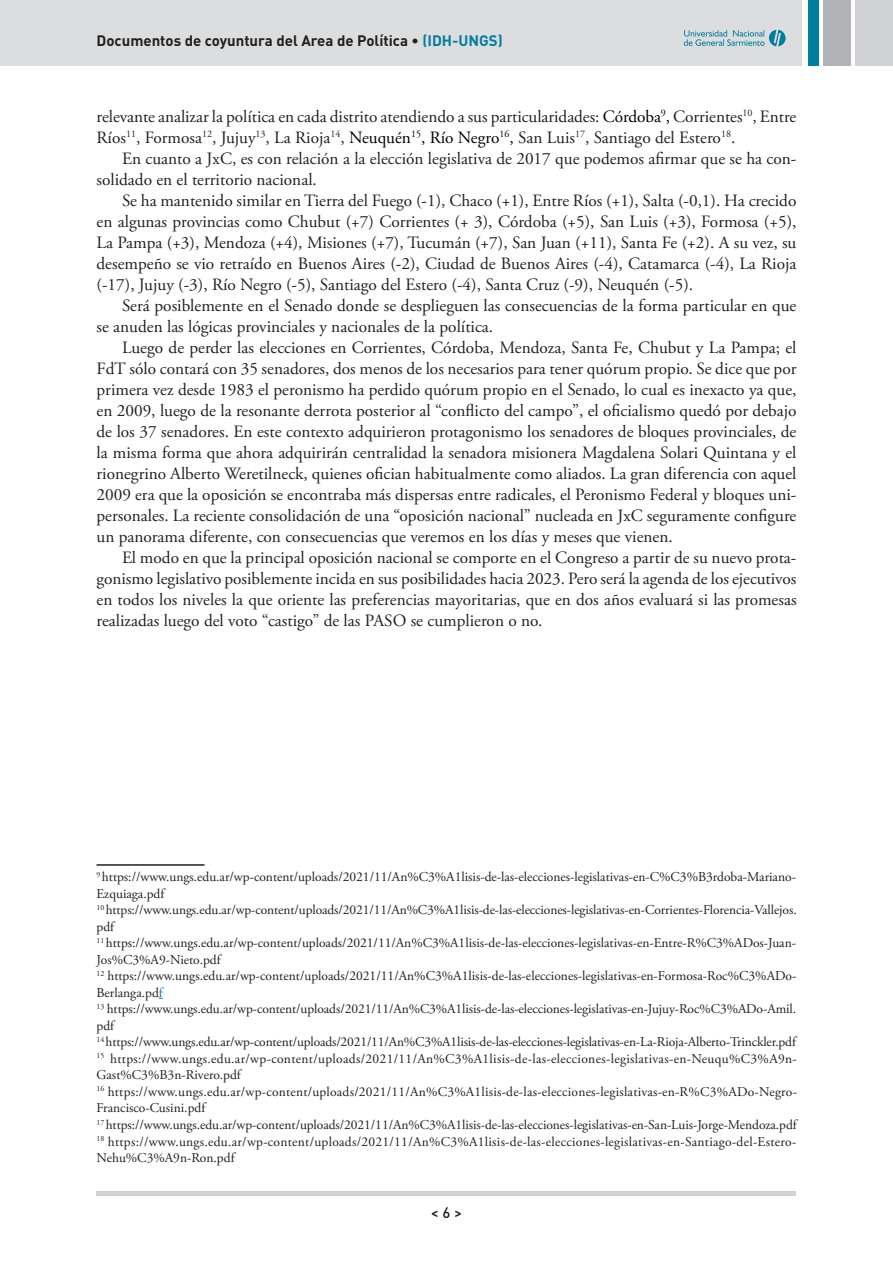
<style>
.page{position:relative;width:893px;height:1263px;background:#fff}
.page>*{position:absolute;margin:0;border:0;box-sizing:border-box;transform-origin:0 0}
.t1{font:17.25px/21px "Adobe Garamond Pro";color:#231f20}
.t2{font:700 15px "DIN Pro";color:#231f20}
.t3{font:500 15px "DIN Pro";color:#231f20}
.t4{font:13.5px/16.5px "Adobe Garamond Pro";color:#231f20}
.s1{color:#007ea2}
.s2{color:#020205}
.s3{color:#1b69b4}
</style>
<div class="page">
<div style="left:0;top:0;width:802px;height:66px;background:#dcdddf"></div>
<div style="left:855px;top:0;width:38px;height:66px;background:#d1d2d4"></div>
<svg style="left:684px;top:30px;width:102px;height:16px"></svg>
<div style="left:808px;top:0;width:10px;height:66px;background:#007ea2"></div>
<div style="left:823px;top:0;width:27px;height:66px;background:#b2b3b7"></div>
<div style="left:97px;top:1191px;width:699px;height:5px;background:#d1d2d4"></div>
<hr style="left:97px;top:864px;width:108px;height:2px;background:#231f20">
<p class="t2" style="left:97px;top:31px;width:408px">Documentos de coyuntura del Area de Política • <span class="s1">(IDH-UNGS)</span></p>
<p class="t1" style="left:97px;top:107px;width:701px">relevante analizar la política en cada distrito atendiendo a sus particularidades: <span class="s2">Córdoba</span><sup>9</sup><span class="s2">,</span> Corrientes<sup>10</sup>, Entre<br>Ríos<sup>11</sup>, Formosa<sup>12</sup>, Jujuy<sup>13</sup>, La Rioja<sup>14</sup>, <span class="s2">Neuquén</span><sup>15</sup><span class="s2">, Río Negro</span><sup>16</sup><span class="s2">,</span> San Luis<sup>17</sup>, Santiago del Estero<sup>18</sup>.</p>
<p class="t1" style="left:97px;top:149px;width:701px;text-indent:25px">En cuanto a JxC, es con relación a la elección legislativa de 2017 que podemos afirmar que se ha con&shy;solidado en el territorio nacional.</p>
<p class="t1" style="left:97px;top:191px;width:701px;text-align:justify;text-indent:25px">Se ha mantenido similar en Tierra del Fuego (-1), Chaco (+1), Entre Ríos (+1), Salta (-0,1). Ha crecido en algunas provincias como Chubut (+7) Corrientes (+ 3), Córdoba (+5), San Luis (+3), Formosa (+5), La Pampa (+3), Mendoza (+4), Misiones (+7), Tucumán (+7), San Juan (+11), Santa Fe (+2). A su vez, su desempeño se vio retraído en Buenos Aires (-2), Ciudad de Buenos Aires (-4), Catamarca (-4), La Rioja (-17), Jujuy (-3), Río Negro (-5), Santiago del Estero (-4), Santa Cruz (-9), Neuquén (-5).</p>
<p class="t1" style="left:97px;top:296px;width:701px;text-indent:25px">Será posiblemente en el Senado donde se desplieguen las consecuencias de la forma particular en que se anuden las lógicas provinciales y nacionales de la política.</p>
<p class="t1" style="left:97px;top:338px;width:701px;text-align:justify;text-indent:25px">Luego de perder las elecciones en Corrientes, Córdoba, Mendoza, Santa Fe, Chubut y La Pampa; el FdT sólo contará con 35 senadores, dos menos de los necesarios para tener quórum propio. Se dice que por primera vez desde 1983 el peronismo ha perdido quórum propio en el Senado, lo cual es inexacto ya que, en 2009, luego de la resonante derrota posterior al “conflicto del campo”, el oficialismo quedó por debajo de los 37 senadores. En este contexto adquirieron protagonismo los senadores de bloques provinciales, de la misma forma que ahora adquirirán centralidad la senadora misionera Magdalena Solari Quintana y el rionegrino Alberto Weretilneck, quienes ofician habitualmente como aliados. La gran diferencia con aquel 2009 era que la oposición se encontraba más dispersas entre radicales, el Peronismo Federal y bloques uni&shy;personales. La reciente consolidación de una “oposición nacional” nucleada en JxC seguramente configure un panorama diferente, con consecuencias que veremos en los días y meses que vienen.</p>
<p class="t1" style="left:97px;top:548px;width:701px;text-align:justify;text-indent:25px">El modo en que la principal oposición nacional se comporte en el Congreso a partir de su nuevo prota&shy;gonismo legislativo posiblemente incida en sus posibilidades hacia 2023. Pero será la agenda de los ejecutivos en todos los niveles la que oriente las preferencias mayoritarias, que en dos años evaluará si las promesas realizadas luego del voto “castigo” de las PASO se cumplieron o no.</p>
<p class="t4" style="left:97px;top:869px;width:702px"><sup>9</sup> https://www.ungs.edu.ar/wp-content/uploads/2021/11/An%C3%A1lisis-de-las-elecciones-legislativas-en-C%C3%B3rdoba-Mariano-Ezquiaga.pdf<br><sup>10</sup> https://www.ungs.edu.ar/wp-content/uploads/2021/11/An%C3%A1lisis-de-las-elecciones-legislativas-en-Corrientes-Florencia-Vallejos. pdf<br><sup>11</sup> https://www.ungs.edu.ar/wp-content/uploads/2021/11/An%C3%A1lisis-de-las-elecciones-legislativas-en-Entre-R%C3%ADos-Juan-Jos%C3%A9-Nieto.pdf<br><sup>12</sup> https://www.ungs.edu.ar/wp-content/uploads/2021/11/An%C3%A1lisis-de-las-elecciones-legislativas-en-Formosa-Roc%C3%ADo-Berlanga.pd<span class="s3">f<br></span><sup>13</sup> https://www.ungs.edu.ar/wp-content/uploads/2021/11/An%C3%A1lisis-de-las-elecciones-legislativas-en-Jujuy-Roc%C3%ADo-Amil. pdf<br><sup>14</sup> https://www.ungs.edu.ar/wp-content/uploads/2021/11/An%C3%A1lisis-de-las-elecciones-legislativas-en-La-Rioja-Alberto-Trinckler.pdf <sup>15</sup> https://www.ungs.edu.ar/wp-content/uploads/2021/11/An%C3%A1lisis-de-las-elecciones-legislativas-en-Neuqu%C3%A9n-Gast%C3%B3n-Rivero.pdf<br><sup>16</sup> https://www.ungs.edu.ar/wp-content/uploads/2021/11/An%C3%A1lisis-de-las-elecciones-legislativas-en-R%C3%ADo-Negro-Francisco-Cusini.pdf<br><sup>17</sup> https://www.ungs.edu.ar/wp-content/uploads/2021/11/An%C3%A1lisis-de-las-elecciones-legislativas-en-San-Luis-Jorge-Mendoza.pdf <sup>18</sup> https://www.ungs.edu.ar/wp-content/uploads/2021/11/An%C3%A1lisis-de-las-elecciones-legislativas-en-Santiago-del-Estero-Nehu%C3%A9n-Ron.pdf</p>
<p class="t3" style="left:431px;top:1202px;width:33px">&lt; 6 &gt;</p>
</div>
